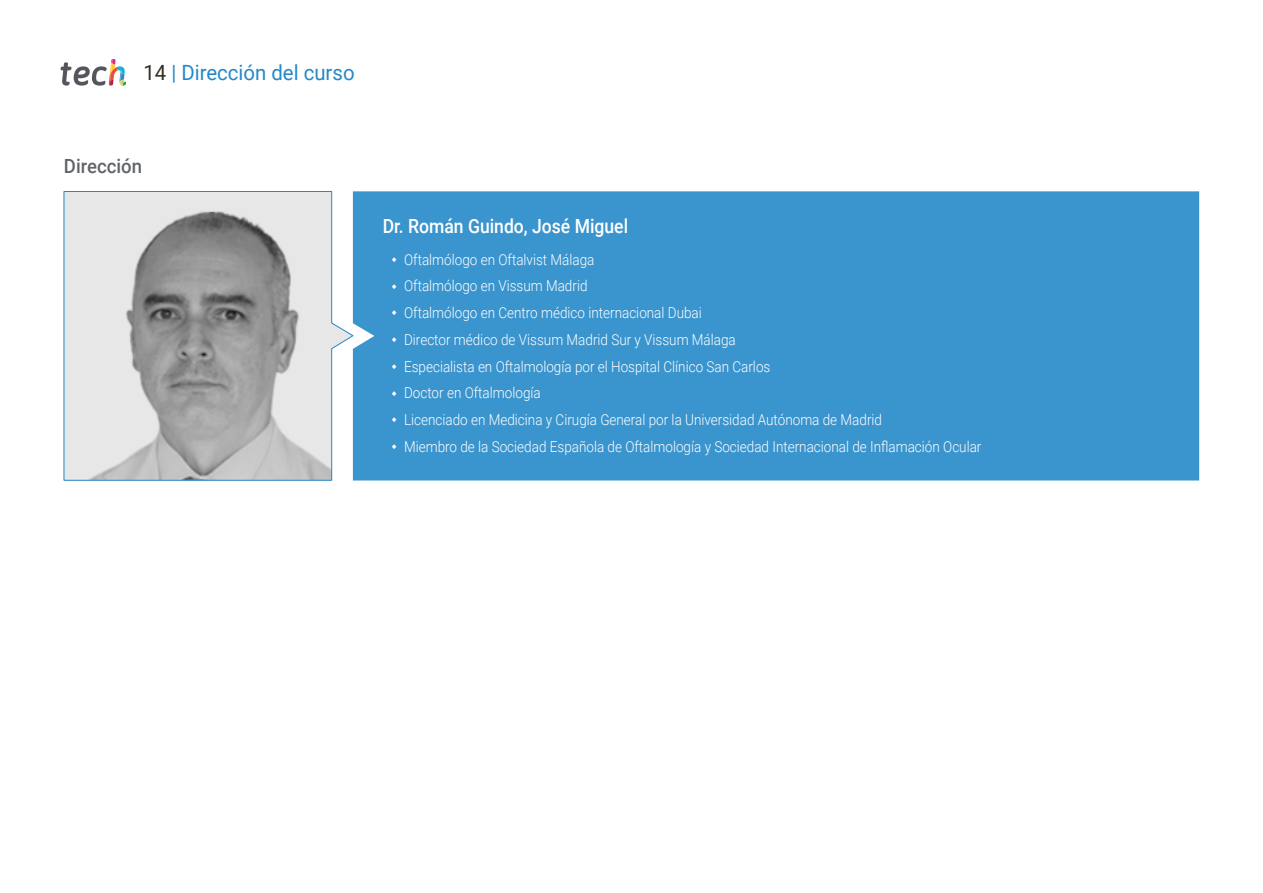
<style>
.page{position:relative;width:1263px;height:893px;background:#fff}
.page>*{position:absolute;margin:0;border:0;box-sizing:border-box;transform-origin:0 0}
.t1{font:21px "Roboto";color:#2488c9}
.t2{font:500 19.5px "Roboto";color:#fff;scale:.9 1}
.t3{font:500 19.5px "Roboto";color:#61646a;scale:.95 1}
.t4{font:300 15px/26.7px "Roboto";color:#fff;scale:.9 1}
.s1{color:#312e20}
</style>
<div class="page">
<svg style="left:61px;top:59px;width:65px;height:27px"></svg>
<div style="left:354px;top:191px;width:845px;height:289px;background:#3a94ce"></div>
<svg style="left:64px;top:191px;width:290px;height:290px;background:#c0c2c3"></svg>
<svg style="left:392px;top:257px;width:5px;height:5px"></svg>
<svg style="left:392px;top:284px;width:5px;height:5px"></svg>
<svg style="left:392px;top:310px;width:5px;height:5px"></svg>
<svg style="left:392px;top:337px;width:5px;height:5px"></svg>
<svg style="left:392px;top:364px;width:5px;height:5px"></svg>
<svg style="left:392px;top:391px;width:5px;height:5px"></svg>
<svg style="left:392px;top:417px;width:5px;height:5px"></svg>
<svg style="left:392px;top:444px;width:5px;height:5px"></svg>
<h1 class="t1" style="left:144px;top:57px;width:213px"><span class="s1">14</span> | Dirección del curso</h1>
<h2 class="t3" style="left:64px;top:153px;width:84px">Dirección</h2>
<h2 class="t2" style="left:383px;top:212px;width:274px">Dr. Román Guindo, José Miguel</h2>
<p class="t4" style="left:404px;top:245px;width:643px">Oftalmólogo en Oftalvist Málaga<br>Oftalmólogo en Vissum Madrid<br>Oftalmólogo en Centro médico internacional Dubai<br>Director médico de Vissum Madrid Sur y Vissum Málaga<br>Especialista en Oftalmología por el Hospital Clínico San Carlos<br>Doctor en Oftalmología<br>Licenciado en Medicina y Cirugía General por la Universidad Autónoma de Madrid<br>Miembro de la Sociedad Española de Oftalmología y Sociedad Internacional de Inflamación Ocular</p>
</div>
